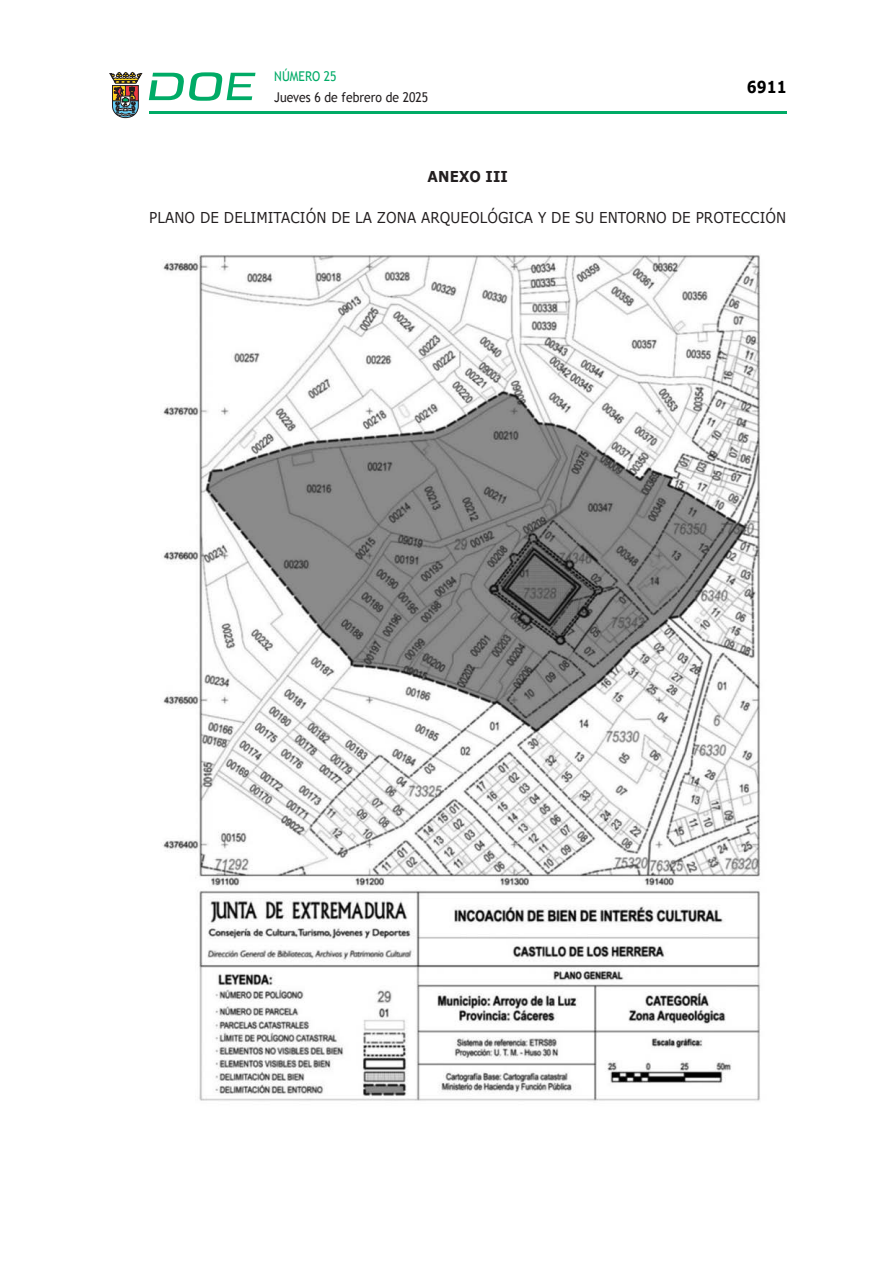
<style>
.page{position:relative;width:893px;height:1263px;background:#fff}
.page>*{position:absolute;margin:0;border:0;box-sizing:border-box;transform-origin:0 0}
.t1{font:700 16.5px "Verdana";color:#000;scale:.85 1}
.CUERPO_DE_TEXTO{font:15px "Verdana";letter-spacing:.005em;color:#231f20;scale:.9 1}
.CUERPO_DE_TEXTO-2{font:700 15px "Verdana";letter-spacing:.005em;color:#231f20;scale:.9 1}
.t2{font:13.5px "Trebuchet MS";color:#231f20;scale:.9 1}
.t3{font:13.5px "Trebuchet MS";color:#00ab67;scale:.9 1}
</style>
<div class="page">
<hr style="left:149px;top:111px;width:638px;height:3px;background:#00ab66">
<svg style="left:109px;top:72px;width:33px;height:46px"></svg>
<svg style="left:149px;top:72px;width:106px;height:29px"></svg>
<img style="left:162px;top:255px;width:599px;height:846px">
<p class="t3" style="left:274px;top:68px;width:71px">NÚMERO 25</p>
<p class="t2" style="left:274px;top:89px;width:173px">Jueves 6 de febrero de 2025</p>
<p class="t1" style="left:747px;top:76px;width:48px">6911</p>
<p class="CUERPO_DE_TEXTO-2" style="left:428px;top:166px;width:91px">ANEXO III</p>
<p class="CUERPO_DE_TEXTO" style="left:149px;top:208px;width:709px">PLANO DE DELIMITACIÓ N DE LA ZONA ARQUEOLÓGICA Y DE SU ENTORNO DE PROTECCIÓ N</p>
</div>
